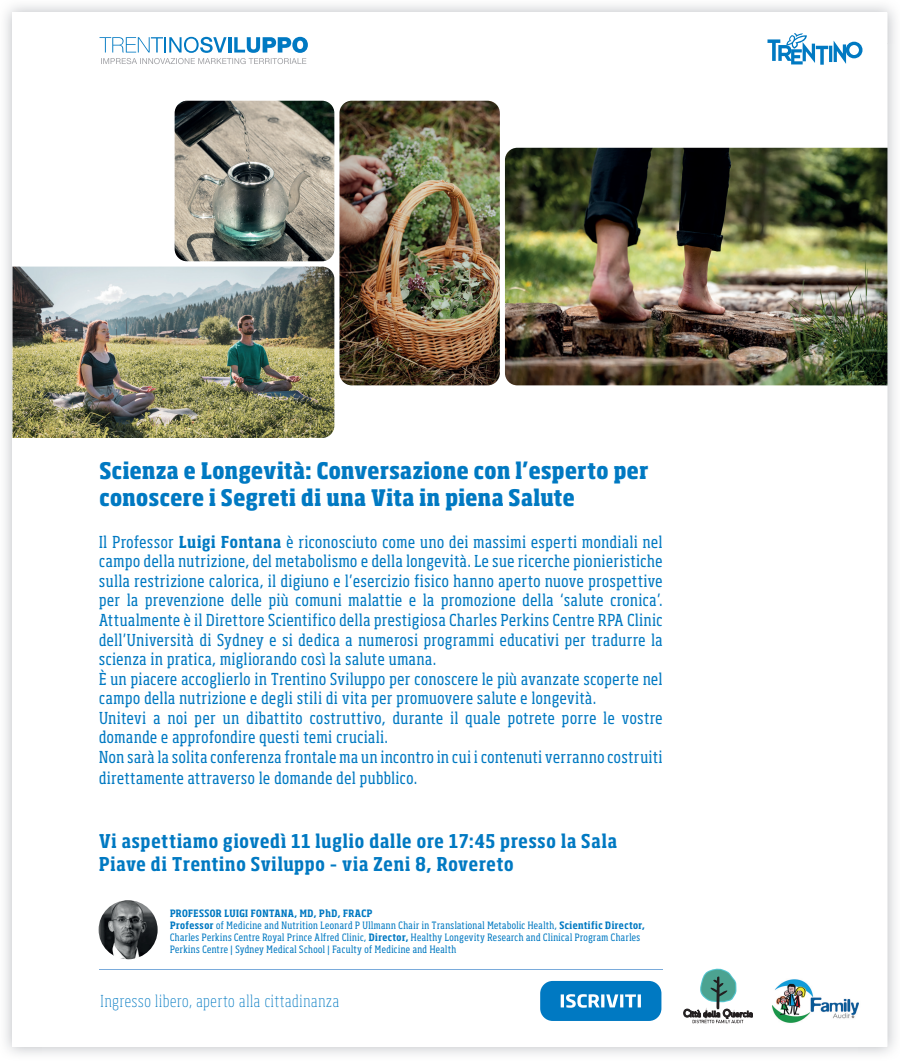
<style>
.page{position:relative;width:900px;height:1063px;background:#fff}
.page>*{position:absolute;margin:0;border:0;box-sizing:border-box;transform-origin:0 0}
.t1{font:800 condensed 22.5px/27px "Soho Pro";letter-spacing:.02em;color:#0079c2}
.t2{font:700 condensed 18.75px/22.5px "Soho Pro";letter-spacing:.045em;color:#0079c2}
.t3{font:condensed 16.25px/19.5px "Soho Pro";letter-spacing:.04em;color:#0079c2}
.t4{font:200 condensed 16.25px "Soho Pro";letter-spacing:.05em;color:#0079c2}
.t5{font:condensed 10px/12px "Soho Pro";letter-spacing:.04em;color:#0079c2}
.s1{font-weight:700}
</style>
<div class="page">
<svg style="left:768px;top:33px;width:95px;height:32px"></svg>
<img style="left:772px;top:979px;width:87px;height:44px">
<svg style="left:100px;top:37px;width:208px;height:27px"></svg>
<img style="left:175px;top:101px;width:159px;height:160px">
<img style="left:339px;top:101px;width:161px;height:284px">
<img style="left:13px;top:266px;width:321px;height:172px">
<img style="left:505px;top:148px;width:383px;height:237px">
<svg style="left:684px;top:968px;width:69px;height:55px"></svg>
<hr style="left:99px;top:968px;width:563px;height:1px;background:#7aabdb">
<div style="left:540px;top:980px;width:121px;height:40px;background:#0079c2;border-radius:12px"></div>
<svg style="left:561px;top:994px;width:80px;height:13px"></svg>
<img style="left:99px;top:900px;width:59px;height:59px;border-radius:30px">
<h1 class="t1" style="left:100px;top:456px;width:550px">Scienza e Longevità: Conversazione con l’esperto per conoscere i Segreti di una Vita in piena Salute</h1>
<p class="t3" style="left:99px;top:531px;width:565px">Il Professor <span class="s1">Luigi Fontana</span> è riconosciuto come uno dei massimi esperti mondiali nel campo della nutrizione, del metabolismo e della longevità. Le sue ricerche pionieristiche sulla restrizione calorica, il digiuno e l’esercizio fisico hanno aperto nuove prospettive per la prevenzione delle più comuni malattie e la promozione della ‘salute cronica’.<br>Attualmente è il Direttore Scientifico della prestigiosa Charles Perkins Centre RPA Clinic dell’Università di Sydney e si dedica a numerosi programmi educativi per tradurre la scienza in pratica, migliorando così la salute umana.<br>È un piacere accoglierlo in Trentino Sviluppo per conoscere le più avanzate scoperte nel campo della nutrizione e degli stili di vita per promuovere salute e longevità.<br>Unitevi a noi per un dibattito costruttivo, durante il quale potrete porre le vostre domande e approfondire questi temi cruciali.<br>Non sarà la solita conferenza frontale ma un incontro in cui i contenuti verranno costruiti</p>
<p class="t3" style="left:99px;top:767px;width:320px">direttamente attraverso le domande del pubblico.</p>
<p class="t2" style="left:99px;top:829px;width:520px">Vi aspettiamo giovedì 11 luglio dalle ore 17:45 presso la Sala<br>Piave di Trentino Sviluppo – via Zeni 8, Rovereto</p>
<p class="t5" style="left:170px;top:907px;width:476px"><span class="s1">PROFESSOR LUIGI FONTANA, MD, PhD, FRACP<br>Professor</span> of Medicine and Nutrition Leonard P Ullmann Chair in Translational Metabolic Health, <span class="s1">Scientific Director, </span>Charles Perkins Centre Royal Prince Alfred Clinic, <span class="s1">Director,</span> Healthy Longevity Research and Clinical Program Charles Perkins Centre | Sydney Medical School | Faculty of Medicine and Health</p>
<p class="t4" style="left:101px;top:988px;width:240px">Ingresso libero, aperto alla cittadinanza</p>
</div>
